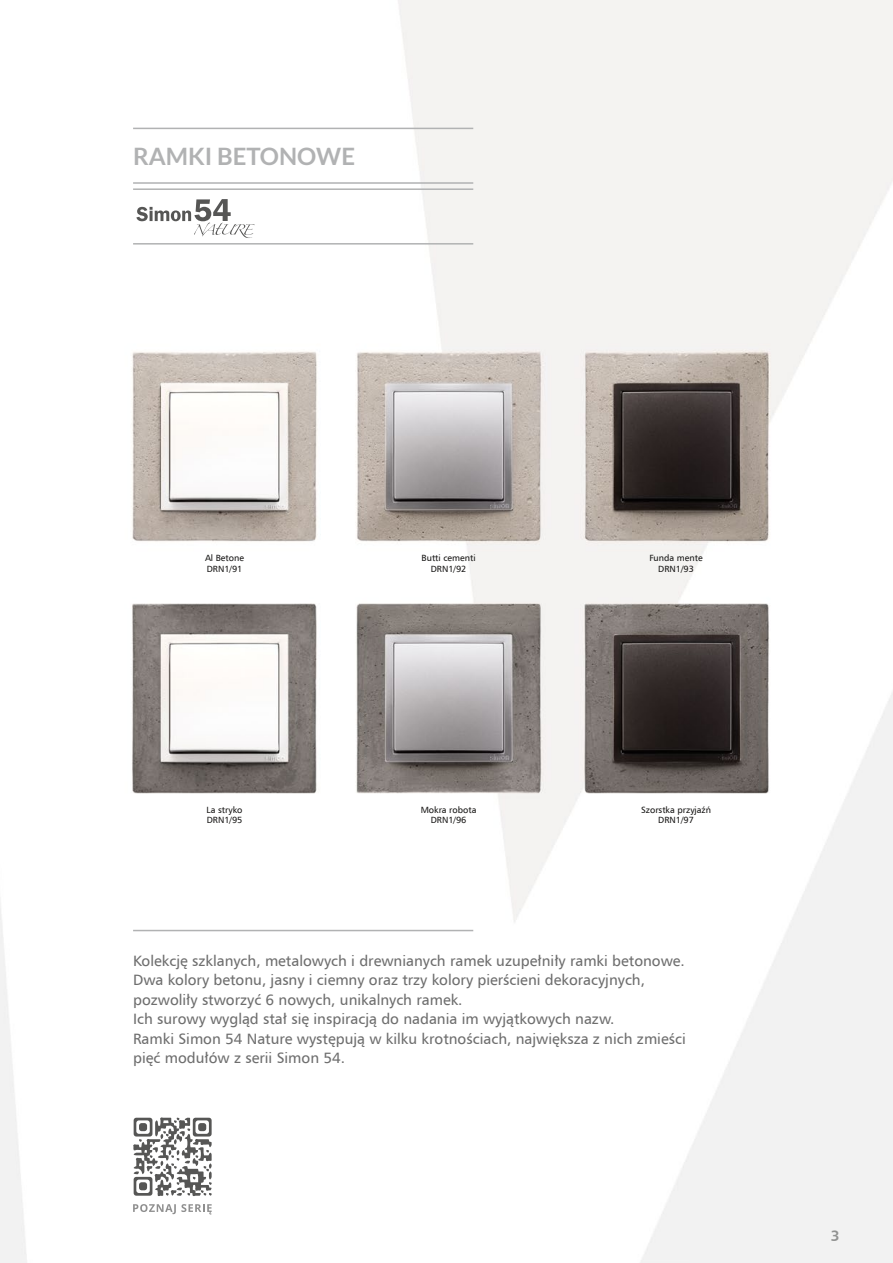
<style>
.page{position:relative;width:893px;height:1263px;background:#fff}
.page>*{position:absolute;margin:0;border:0;box-sizing:border-box;transform-origin:0 0}
.t1{font:700 24px "Lato";color:#b1b2b3}
.t2{font:15px/19.5px "Humnst 777 EU";color:#6e6e6e}
.t3{font:700 15px "Humnst 777 EU";color:#919291}
.t4{font:9px/10.8px "Humnst 777 EU";color:#181716;text-align:center}
</style>
<div class="page">
<img style="left:0;top:0;width:893px;height:1263px">
<svg style="left:136px;top:199px;width:119px;height:39px"></svg>
<svg style="left:133px;top:1117px;width:79px;height:79px"></svg>
<hr style="left:133px;top:930px;width:340px;height:1px;background:#b1b2b3">
<svg style="left:133px;top:1204px;width:79px;height:10px"></svg>
<hr style="left:133px;top:182px;width:340px;height:2px;background:#b1b2b3">
<hr style="left:133px;top:128px;width:340px;height:1px;background:#b1b2b3">
<hr style="left:133px;top:243px;width:340px;height:2px;background:#b1b2b3">
<hr style="left:133px;top:188px;width:340px;height:2px;background:#b1b2b3">
<h1 class="t1" style="left:133px;top:143px;width:224px">RAMKI BETONOWE</h1>
<p class="t4" style="left:205px;top:552px;width:41px;text-align:left">Al Betone<br>DRN1/91</p>
<p class="t4" style="left:207px;top:804px;width:37px;text-align:left">La stryko<br>DRN1/95</p>
<p class="t4" style="left:422px;top:552px;width:56px">Butti cementi<br>DRN1/92</p>
<p class="t4" style="left:421px;top:804px;width:57px">Mokra robota<br>DRN1/96</p>
<p class="t4" style="left:650px;top:552px;width:55px">Funda mente<br>DRN1/93</p>
<p class="t4" style="left:641px;top:804px;width:72px">Szorstka przyjaźń<br>DRN1/97</p>
<p class="t2" style="left:133px;top:951px;width:554px">Kolekcję szklanych, metalowych i drewnianych ramek uzupełniły ramki betonowe.<br>Dwa kolory betonu, jasny i ciemny oraz trzy kolory pierścieni dekoracyjnych, pozwoliły stworzyć 6 nowych, unikalnych ramek.<br>Ich surowy wygląd stał się inspiracją do nadania im wyjątkowych nazw.<br>Ramki Simon 54 Nature występują w kilku krotnościach, największa z nich zmieści pięć modułów z serii Simon 54.</p>
<p class="t3" style="left:831px;top:1227px;width:10px">3</p>
</div>
